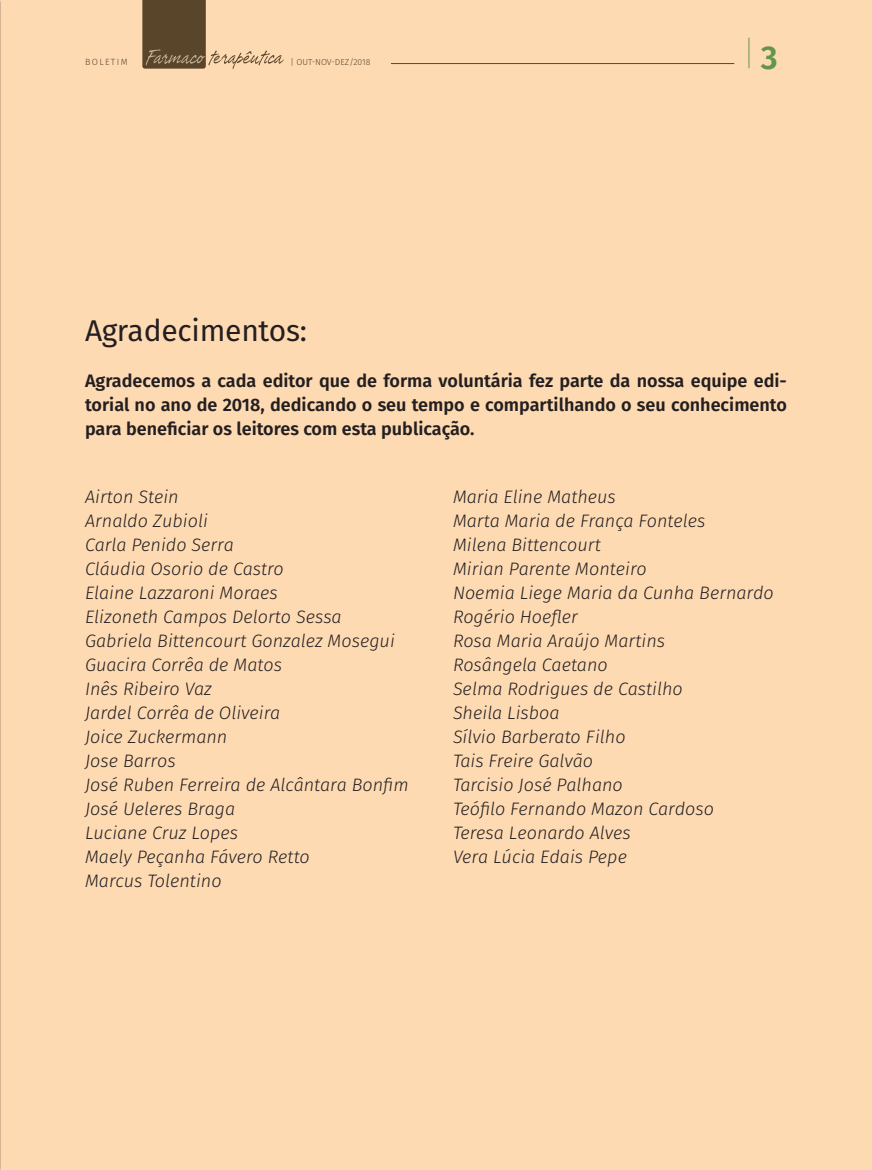
<style>
.page{position:relative;width:872px;height:1170px;background:#fff}
.page>*{position:absolute;margin:0;border:0;box-sizing:border-box;transform-origin:0 0}
.t1{font:600 33px "Fira Sans";color:#63954a}
.t2{font:30px "Fira Sans";letter-spacing:-.01em;color:#231f20}
.t3{font:italic 300 18px/24px "Fira Sans";color:#231f20}
.t4{font:600 18px/24px "Fira Sans";color:#231f20;text-align:justify}
.t5{font:300 9px "Fira Sans";letter-spacing:.15em;color:#59452a}
.t6{font:300 8.7px "Fira Sans";color:#59452a}
</style>
<div class="page">
<div style="left:0;top:0;width:872px;height:1169px;background:#fedab3"></div>
<svg style="left:142px;top:0;width:142px;height:69px;background:#b29674"></svg>
<hr style="left:748px;top:38px;width:1px;height:30px;background:#63954a">
<hr style="left:391px;top:63px;width:343px;height:1px;background:#59452a">
<p class="t5" style="left:85px;top:55px;width:44px">BOLETIM</p>
<p class="t6" style="left:290px;top:55px;width:81px">| OUT-NOV-DEZ/2018</p>
<h1 class="t1" style="left:760px;top:30px;width:18px">3</h1>
<h2 class="t2" style="left:85px;top:308px;width:223px">Agradecimentos:</h2>
<p class="t4" style="left:85px;top:367px;width:703px">Agradecemos a cada editor que de forma voluntária fez parte da nossa equipe edi‑ torial no ano de 2018, dedicando o seu tempo e compartilhando o seu conhecimento para beneficiar os leitores com esta publicação.</p>
<p class="t3" style="left:85px;top:484px;width:325px">Airton Stein<br>Arnaldo Zubioli<br>Carla Penido Serra<br>Cláudia Osorio de Castro<br>Elaine Lazzaroni Moraes<br>Elizoneth Campos Delorto Sessa<br>Gabriela Bittencourt Gonzalez Mosegui<br>Guacira Corrêa de Matos<br>Inês Ribeiro Vaz<br>Jardel Corrêa de Oliveira<br>Joice Zuckermann<br>Jose Barros<br>José Ruben Ferreira de Alcântara Bonfim<br>José Ueleres Braga<br>Luciane Cruz Lopes<br>Maely Peçanha Fávero Retto<br>Marcus Tolentino</p>
<p class="t3" style="left:453px;top:484px;width:322px">Maria Eline Matheus<br>Marta Maria de França Fonteles<br>Milena Bittencourt<br>Mirian Parente Monteiro<br>Noemia Liege Maria da Cunha Bernardo<br>Rogério Hoefler<br>Rosa Maria Araújo Martins<br>Rosângela Caetano<br>Selma Rodrigues de Castilho<br>Sheila Lisboa<br>Sílvio Barberato Filho<br>Tais Freire Galvão<br>Tarcisio José Palhano<br>Teófilo Fernando Mazon Cardoso<br>Teresa Leonardo Alves<br>Vera Lúcia Edais Pepe</p>
</div>
